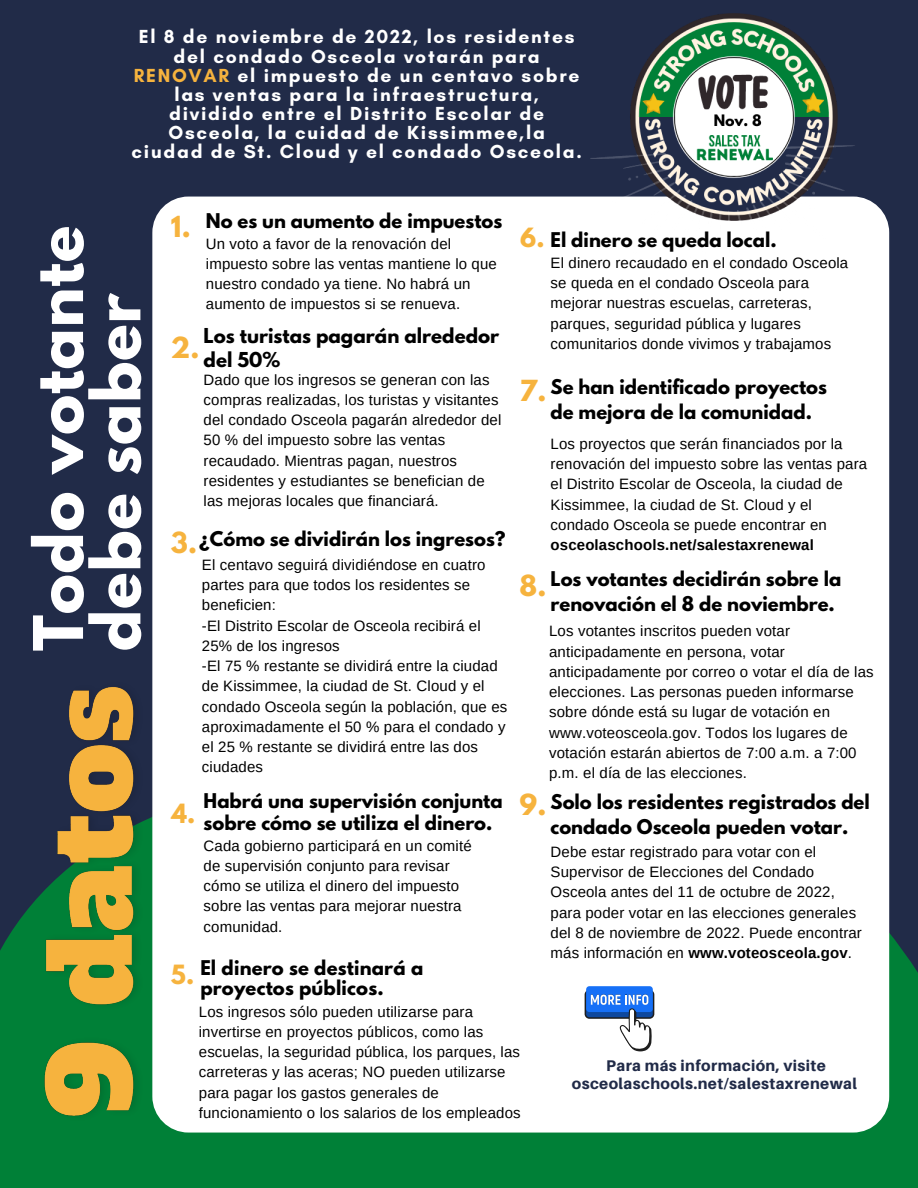
<style>
.page{position:relative;width:918px;height:1188px;background:#212b48}
.page>*{position:absolute;margin:0;border:0;box-sizing:border-box;transform-origin:0 0}
.t1{font:700 60.6px/57.3px "League Spartan";letter-spacing:.01em;color:#fff}
.t2{font:700 25.8px "League Spartan";color:#f6b33e}
.t3{font:700 23.55px "League Spartan";color:#f6b33e}
.t4{font:700 19.2px/19.2px "Glacial Indifference";letter-spacing:.09em;color:#fff;text-align:center}
.t5{font:700 18.15px/24.8px "League Spartan";color:#000}
.t6{font:700 18px/24.8px "League Spartan";color:#000}
.t7{font:800 15.45px/18px "Aileron";letter-spacing:.025em;color:#212b48;text-align:center}
.t8{font:15px/20.2px "Arimo";letter-spacing:.01em;color:#000}
.t9{font:700 15px "Arimo";letter-spacing:.01em;color:#000}
.s1{color:#f6b33e}
.s2{font-weight:700}
</style>
<div class="page">
<svg style="left:0;top:691px;width:918px;height:497px;background:#057339"></svg>
<div style="left:152px;top:197px;width:737px;height:936px;background:#fff"></div>
<svg style="left:585px;top:990px;width:69px;height:29px"></svg>
<div style="left:586px;top:991px;width:67px;height:26px;background:#0e489e;border-radius:3px"></div>
<div style="left:586px;top:986px;width:67px;height:26px;background:#1670f7;border-radius:3px"></div>
<svg style="left:591px;top:994px;width:61px;height:57px"></svg>
<img style="left:585px;top:13px;width:299px;height:254px">
<img style="left:11px;top:674px;width:173px;height:454px">
<p class="t4" style="left:132px;top:27px;width:452px">El 8 de noviembre de 2022, los residentes del condado Osceola votarán para <span class="s1">RENOVAR</span> el impuesto de un centavo sobre las ventas para la infraestructura, dividido entre el Distrito Escolar de Osceola, la cuidad de Kissimmee,la ciudad de St. Cloud y el condado Osceola.</p>
<h1 class="t1" style="left:38px;top:651px;width:427px;rotate:-90deg">Todo votante debe saber</h1>
<p class="t6" style="left:206px;top:210px;width:298px">No es un aumento de impuestos</p>
<p class="t8" style="left:206px;top:233px;width:293px">Un voto a favor de la renovación del impuesto sobre las ventas mantiene lo que nuestro condado ya tiene. No habrá un aumento de impuestos si se renueva.</p>
<p class="t5" style="left:204px;top:325px;width:297px">Los turistas pagarán alrededor del 50%</p>
<p class="t8" style="left:204px;top:369px;width:299px">Dado que los ingresos se generan con las compras realizadas, los turistas y visitantes del condado Osceola pagarán alrededor del 50 % del impuesto sobre las ventas recaudado. Mientras pagan, nuestros residentes y estudiantes se benefician de las mejoras locales que financiará.</p>
<p class="t6" style="left:199px;top:528px;width:308px">¿Cómo se dividirán los ingresos?</p>
<p class="t8" style="left:202px;top:555px;width:307px">El centavo seguirá dividiéndose en cuatro partes para que todos los residentes se beneficien:<br>-El Distrito Escolar de Osceola recibirá el 25% de los ingresos<br>-El 75 % restante se dividirá entre la ciudad de Kissimmee, la ciudad de St. Cloud y el condado Osceola según la población, que es aproximadamente el 50 % para el condado y el 25 % restante se dividirá entre las dos ciudades</p>
<p class="t6" style="left:204px;top:793px;width:301px;line-height:21.3px">Habrá una supervisión conjunta sobre cómo se utiliza el dinero.</p>
<p class="t8" style="left:204px;top:835px;width:270px">Cada gobierno participará en un comité de supervisión conjunto para revisar cómo se utiliza el dinero del impuesto sobre las ventas para mejorar nuestra comunidad.</p>
<p class="t6" style="left:200px;top:959px;width:224px;line-height:20.2px">El dinero se destinará a proyectos públicos.</p>
<p class="t8" style="left:199px;top:1001px;width:323px">Los ingresos sólo pueden utilizarse para invertirse en proyectos públicos, como las escuelas, la seguridad pública, los parques, las carreteras y las aceras; NO pueden utilizarse para pagar los gastos generales de funcionamiento o los salarios de los empleados</p>
<h2 class="t2" style="left:171px;top:213px;width:21px">1.</h2>
<h3 class="t3" style="left:520px;top:226px;width:26px">6.</h3>
<p class="t6" style="left:551px;top:230px;width:228px">El dinero se queda local.</p>
<p class="t8" style="left:551px;top:253px;width:299px">El dinero recaudado en el condado Osceola se queda en el condado Osceola para mejorar nuestras escuelas, carreteras, parques, seguridad pública y lugares comunitarios donde vivimos y trabajamos</p>
<p class="t6" style="left:551px;top:377px;width:278px">Se han identificado proyectos de mejora de la comunidad.</p>
<p class="t8" style="left:551px;top:434px;width:318px">Los proyectos que serán financiados por la renovación del impuesto sobre las ventas para el Distrito Escolar de Osceola, la ciudad de Kissimmee, la ciudad de St. Cloud y el condado Osceola se puede encontrar en</p>
<p class="t9" style="left:551px;top:537px;width:265px">osceolaschools.net/salestaxrenewal</p>
<p class="t6" style="left:551px;top:569px;width:292px">Los votantes decidirán sobre la renovación el 8 de noviembre.</p>
<p class="t8" style="left:549px;top:621px;width:326px">Los votantes inscritos pueden votar anticipadamente en persona, votar anticipadamente por correo o votar el día de las elecciones. Las personas pueden informarse sobre dónde está su lugar de votación en www.voteosceola.gov. Todos los lugares de votación estarán abiertos de 7:00 a.m. a 7:00 p.m. el día de las elecciones.</p>
<h2 class="t2" style="left:171px;top:335px;width:30px">2.</h2>
<h2 class="t2" style="left:520px;top:378px;width:28px">7.</h2>
<h2 class="t2" style="left:171px;top:530px;width:28px">3.</h2>
<h2 class="t2" style="left:520px;top:573px;width:28px">8.</h2>
<h2 class="t2" style="left:520px;top:792px;width:28px">9.</h2>
<p class="t6" style="left:551px;top:792px;width:321px">Solo los residentes registrados del condado Osceola pueden votar.</p>
<h3 class="t3" style="left:171px;top:801px;width:26px">4.</h3>
<p class="t8" style="left:551px;top:841px;width:313px">Debe estar registrado para votar con el Supervisor de Elecciones del Condado Osceola antes del 11 de octubre de 2022, para poder votar en las elecciones generales del 8 de noviembre de 2022. Puede encontrar más información en <span class="s2">www.voteosceola.gov</span>.</p>
<h3 class="t3" style="left:171px;top:962px;width:25px">5.</h3>
<p class="t7" style="left:572px;top:1057px;width:287px">Para más información, visite osceolaschools.net/salestaxrenewal</p>
</div>
